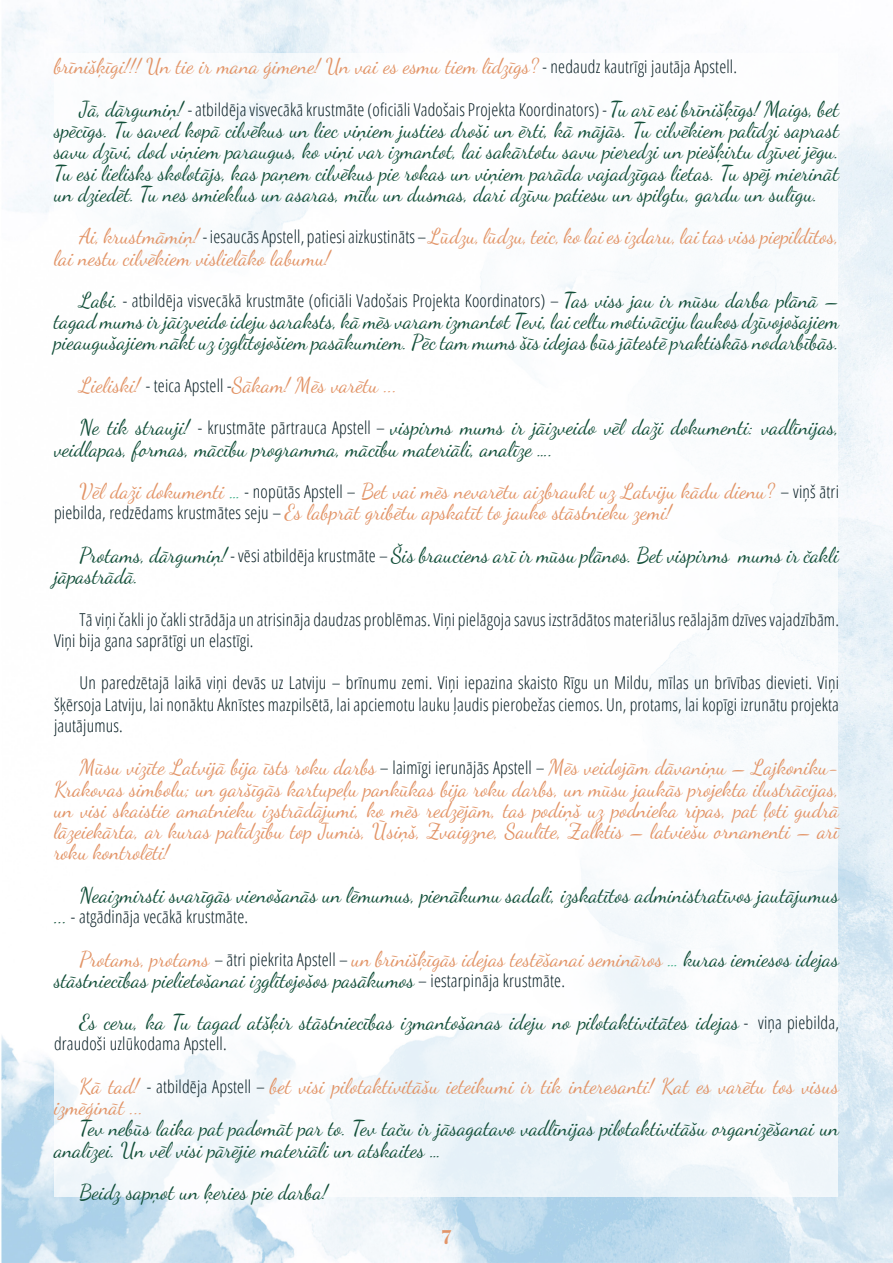
<style>
.page{position:relative;width:893px;height:1263px;background:#fff}
.page>*{position:absolute;margin:0;border:0;box-sizing:border-box;transform-origin:0 0}
.t1{font:21px/21.3px "Dancing Script";color:#114e38}
.t2{font:21px/21.3px "Dancing Script";color:#e29467}
.t3{font:700 21px "Playfair Display";color:#e29467}
.t4{font:300 17.7px/21.3px "Open Sans Condensed";letter-spacing:.01em;color:#081e24}
.s1{font-family:"Open Sans Condensed";font-weight:300;font-size:17.7px;color:#081e24}
.s2{font-family:"Dancing Script";font-weight:400;font-size:21px;color:#114e38}
.s3{color:#e29467}
.s4{color:#114e38}
.s5{color:#3aad84}
</style>
<div class="page">
<img style="left:1px;top:0;width:892px;height:1263px">
<div style="left:54px;top:53px;width:783px;height:1144px;background:#fff"></div>
<p class="t2" style="left:54px;top:54px;width:685px">brīnišķīgi!!! Un tie ir mana ģimene! Un vai es esmu tiem līdzīgs? <span class="s1">- nedaudz kautrīgi jautāja Apstell.</span></p>
<p class="t4" style="left:80px;top:98px;width:761px"><span class="s2">Jā, dārgumiņ!</span> - atbildēja visvecākā krustmāte (oficiāli Vadošais Projekta Koordinators) - <span class="s2">Tu arī esi brīnišķīgs! Maigs, bet</span></p>
<p class="t1" style="left:54px;top:118px;width:786px;text-align:justify">spēcīgs. Tu saved kopā cilvēkus un liec viņiem justies droši un ērti, kā mājās. Tu cilvēkiem palīdzi saprast savu dzīvi, dod viņiem paraugus, ko viņi var izmantot, lai sakārtotu savu pieredzi un piešķirtu dzīvei jēgu.<br>Tu esi lielisks skolotājs, kas paņem cilvēkus pie rokas un viņiem parāda vajadzīgas lietas. Tu spēj mierināt un dziedēt. Tu nes smieklus un asaras, mīlu un dusmas, dari dzīvu patiesu un spilgtu, gardu un sulīgu.</p>
<p class="t2" style="left:54px;top:224px;width:786px;text-indent:26px">Ai, krustmāmiņ! <span class="s1">- iesaucās Apstell, patiesi aizkustināts –</span> Lūdzu, lūdzu, teic, ko lai es izdaru, lai tas viss piepildītos, lai nestu cilvēkiem vislielāko labumu!</p>
<p class="t4" style="left:80px;top:289px;width:761px"><span class="s2">Labi.</span> - atbildēja visvecākā krustmāte (oficiāli Vadošais Projekta Koordinators) – <span class="s2">Tas viss jau ir mūsu darba plānā –</span></p>
<p class="t1" style="left:54px;top:309px;width:786px">tagad mums ir jāizveido ideju saraksts, kā mēs varam izmantot Tevi, lai celtu motivāciju laukos dzīvojošajiem pieaugušajiem nākt uz izglītojošiem pasākumiem. Pēc tam mums šīs idejas būs jātestē praktiskās nodarbībās.</p>
<p class="t1" style="left:80px;top:362px;width:761px;line-height:42.5px"><span class="s3">Lieliski!</span> <span class="s1">- teica Apstell -</span><span class="s3">Sākam! Mēs varētu ...<br></span>Ne tik strauji! <span class="s1">- krustmāte pārtrauca Apstell –</span> vispirms mums ir jāizveido vēl daži dokumenti: vadlīnijas,</p>
<p class="t2" style="left:80px;top:426px;width:761px;line-height:42.5px;text-indent:-26px"><span class="s4">veidlapas, formas, mācību programma, mācību materiāli, analīze ….<br></span>Vēl daži dokumenti <span class="s5">…</span> <span class="s1">- nopūtās Apstell –</span> Bet vai mēs nevarētu aizbraukt uz Latviju kādu dienu? <span class="s1">– viņš ātri</span></p>
<p class="t1" style="left:80px;top:490px;width:761px;line-height:42.5px;text-indent:-26px"><span class="s1">piebilda, redzēdams krustmātes seju –</span> <span class="s3">Es labprāt gribētu apskatīt to jauko stāstnieku zemi!<br></span>Protams, dārgumiņ! <span class="s1">- vēsi atbildēja krustmāte –</span> Šis brauciens arī ir mūsu plānos. Bet vispirms mums ir čakli</p>
<p class="t1" style="left:54px;top:564px;width:86px">jāpastrādā.</p>
<p class="t4" style="left:54px;top:608px;width:786px;text-indent:26px">Tā viņi čakli jo čakli strādāja un atrisināja daudzas problēmas. Viņi pielāgoja savus izstrādātos materiālus reālajām dzīves vajadzībām.<br>Viņi bija gana saprātīgi un elastīgi.</p>
<p class="t4" style="left:54px;top:672px;width:786px;text-align:justify;text-indent:26px">Un paredzētajā laikā viņi devās uz Latviju – brīnumu zemi. Viņi iepazina skaisto Rīgu un Mildu, mīlas un brīvības dievieti. Viņi šķērsoja Latviju, lai nonāktu Aknīstes mazpilsētā, lai apciemotu lauku ļaudis pierobežas ciemos. Un, protams, lai kopīgi izrunātu projekta jautājumus.</p>
<p class="t2" style="left:54px;top:755px;width:786px;text-align:justify;text-indent:26px">Mūsu vizīte Latvijā bija īsts roku darbs <span class="s1">– laimīgi ierunājās Apstell –</span> Mēs veidojām dāvaniņu – Lajkoniku-Krakovas simbolu; un garšīgās kartupeļu pankūkas bija roku darbs, un mūsu jaukās projekta ilustrācijas, un visi skaistie amatnieku izstrādājumi, ko mēs redzējām, tas podiņš uz podnieka ripas, pat ļoti gudrā lāzeiekārta, ar kuras palīdzību top Jumis, Ūsiņš, Zvaigzne, Saulīte, Zalktis – latviešu ornamenti – arī roku kontrolēti!</p>
<p class="t1" style="left:80px;top:882px;width:761px">Neaizmirsti svarīgās vienošanās un lēmumus, pienākumu sadali, izskatītos administratīvos jautājumus</p>
<p class="t4" style="left:54px;top:905px;width:196px"><span class="s2">...</span> - atgādināja vecākā krustmāte.</p>
<p class="t1" style="left:54px;top:946px;width:786px;text-indent:25px"><span class="s3">Protams, protams</span> <span class="s1">– ātri piekrita Apstell –</span> <span class="s3">un brīnišķīgās idejas testēšanai semināros</span> <span class="s5">…</span> kuras iemiesos idejas stāstniecības pielietošanai izglītojošos pasākumos <span class="s1">– iestarpināja krustmāte.</span></p>
<p class="t1" style="left:80px;top:1010px;width:761px">Es ceru, ka Tu tagad atšķir stāstniecības izmantošanas ideju no pilotaktivitātes idejas <span class="s1">- viņa piebilda,</span></p>
<p class="t4" style="left:54px;top:1033px;width:174px">draudoši uzlūkodama Apstell.</p>
<p class="t2" style="left:54px;top:1074px;width:786px;text-indent:26px">Kā tad! <span class="s1">- atbildēja Apstell –</span> bet visi pilotaktivitāšu ieteikumi ir tik interesanti! Kat es varētu tos visus izmēģināt ...</p>
<p class="t1" style="left:54px;top:1116px;width:786px;text-indent:26px">Tev nebūs laika pat padomāt par to. Tev taču ir jāsagatavo vadlīnijas pilotaktivitāšu organizēšanai un analīzei. Un vēl visi pārējie materiāli un atskaites …</p>
<p class="t1" style="left:80px;top:1180px;width:250px">Beidz sapņot un ķeries pie darba!</p>
<p class="t3" style="left:442px;top:1217px;width:11px">7</p>
</div>
